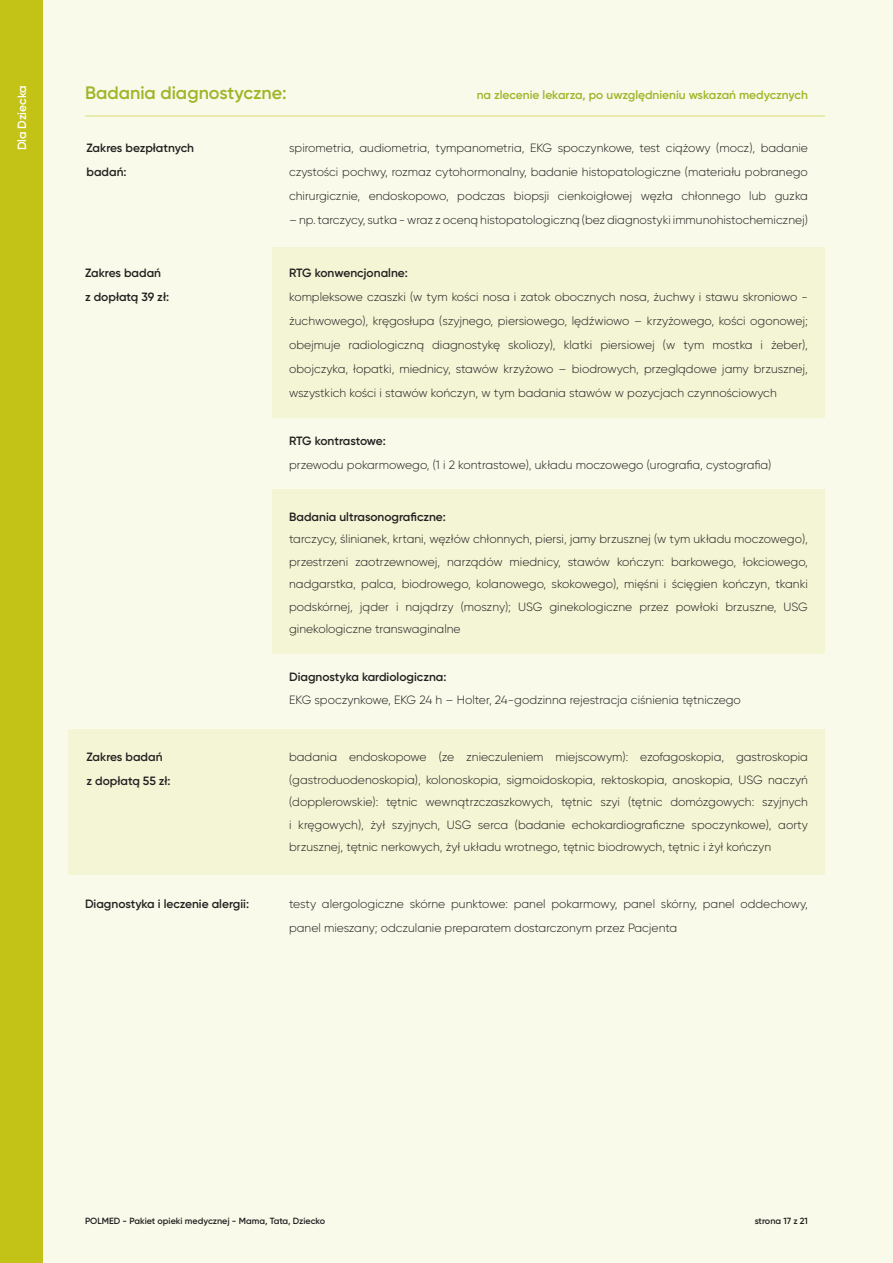
<style>
.page{position:relative;width:893px;height:1263px;background:#f9fae9}
.page>*{position:absolute;margin:0;border:0;box-sizing:border-box;transform-origin:0 0}
.t1{font:600 18px "Gilroy";color:#a0b427}
.t2{font:300 12px/22.5px "Gilroy";color:#231f20;text-align:justify}
.t3{font:600 12px/24px "Gilroy";color:#231f20}
.t4{font:600 12px "Gilroy";color:#a0b427}
.t5{font:600 12px "Gilroy";letter-spacing:-.02em;color:#231f20}
.t6{font:600 12px "Gilroy";color:#fff}
.t7{font:600 9px "Gilroy";color:#231f20}
</style>
<div class="page">
<div style="left:68px;top:729px;width:757px;height:146px;background:#f3f5d5"></div>
<div style="left:272px;top:248px;width:553px;height:170px;background:#f3f5d5"></div>
<div style="left:272px;top:489px;width:553px;height:165px;background:#f3f5d5"></div>
<hr style="left:85px;top:115px;width:740px;height:2px;background:#c5cc22">
<div style="left:0;top:0;width:43px;height:1263px;background:#c3c317"></div>
<p class="t6" style="left:14px;top:150px;width:67px;rotate:-90deg">Dla Dziecka</p>
<h1 class="t1" style="left:85px;top:81px;width:203px">Badania diagnostyczne:</h1>
<p class="t4" style="left:477px;top:87px;width:333px">na zlecenie lekarza, po uwzględnieniu wskazań medycznych</p>
<p class="t3" style="left:86px;top:136px;width:109px">Zakres bezpłatnych badań:</p>
<p class="t2" style="left:289px;top:136px;width:520px;line-height:24px">spirometria, audiometria, tympanometria, EKG spoczynkowe, test ciążowy (mocz), badanie czystości pochwy, rozmaz cytohormonalny, badanie histopatologiczne (materiału pobranego chirurgicznie, endoskopowo, podczas biopsji cienkoigłowej węzła chłonnego lub guzka</p>
<p class="t2" style="left:289px;top:208px;width:520px">– np. tarczycy, sutka - wraz z oceną histopatologiczną (bez diagnostyki immunohistochemicznej)</p>
<p class="t3" style="left:85px;top:260px;width:86px">Zakres badań z dopłatą 39 zł:</p>
<p class="t3" style="left:289px;top:260px;width:120px">RTG konwencjonalne:</p>
<p class="t2" style="left:289px;top:284px;width:520px;line-height:24px">kompleksowe czaszki (w tym kości nosa i zatok obocznych nosa, żuchwy i stawu skroniowo - żuchwowego), kręgosłupa (szyjnego, piersiowego, lędźwiowo – krzyżowego, kości ogonowej; obejmuje radiologiczną diagnostykę skoliozy), klatki piersiowej (w tym mostka i żeber), obojczyka, łopatki, miednicy, stawów krzyżowo – biodrowych, przeglądowe jamy brzusznej, wszystkich kości i stawów kończyn, w tym badania stawów w pozycjach czynnościowych</p>
<p class="t5" style="left:289px;top:433px;width:98px">RTG kontrastowe:</p>
<p class="t2" style="left:289px;top:453px;width:484px">przewodu pokarmowego, (1 i 2 kontrastowe), układu moczowego (urografia, cystografia)</p>
<p class="t3" style="left:289px;top:505px;width:158px">Badania ultrasonograficzne:</p>
<p class="t2" style="left:289px;top:528px;width:520px">tarczycy, ślinianek, krtani, węzłów chłonnych, piersi, jamy brzusznej (w tym układu moczowego), przestrzeni zaotrzewnowej, narządów miednicy, stawów kończyn: barkowego, łokciowego, nadgarstka, palca, biodrowego, kolanowego, skokowego), mięśni i ścięgien kończyn, tkanki podskórnej, jąder i najądrzy (moszny); USG ginekologiczne przez powłoki brzuszne, USG ginekologiczne transwaginalne</p>
<p class="t3" style="left:289px;top:665px;width:159px">Diagnostyka kardiologiczna:</p>
<p class="t2" style="left:289px;top:688px;width:453px">EKG spoczynkowe, EKG 24 h – Holter, 24-godzinna rejestracja ciśnienia tętniczego</p>
<p class="t3" style="left:86px;top:745px;width:86px">Zakres badań z dopłatą 55 zł:</p>
<p class="t2" style="left:289px;top:746px;width:520px">badania endoskopowe (ze znieczuleniem miejscowym): ezofagoskopia, gastroskopia (gastroduodenoskopia), kolonoskopia, sigmoidoskopia, rektoskopia, anoskopia, USG naczyń (dopplerowskie): tętnic wewnątrzczaszkowych, tętnic szyi (tętnic domózgowych: szyjnych i kręgowych), żył szyjnych, USG serca (badanie echokardiograficzne spoczynkowe), aorty brzusznej, tętnic nerkowych, żył układu wrotnego, tętnic biodrowych, tętnic i żył kończyn</p>
<p class="t3" style="left:85px;top:891px;width:166px">Diagnostyka i leczenie alergii:</p>
<p class="t2" style="left:289px;top:891px;width:520px;line-height:24px">testy alergologiczne skórne punktowe: panel pokarmowy, panel skórny, panel oddechowy, panel mieszany; odczulanie preparatem dostarczonym przez Pacjenta</p>
<p class="t7" style="left:85px;top:1215px;width:242px">POLMED - Pakiet opieki medycznej - Mama, Tata, Dziecko</p>
<p class="t7" style="left:755px;top:1215px;width:55px">strona 17 z 21</p>
</div>
